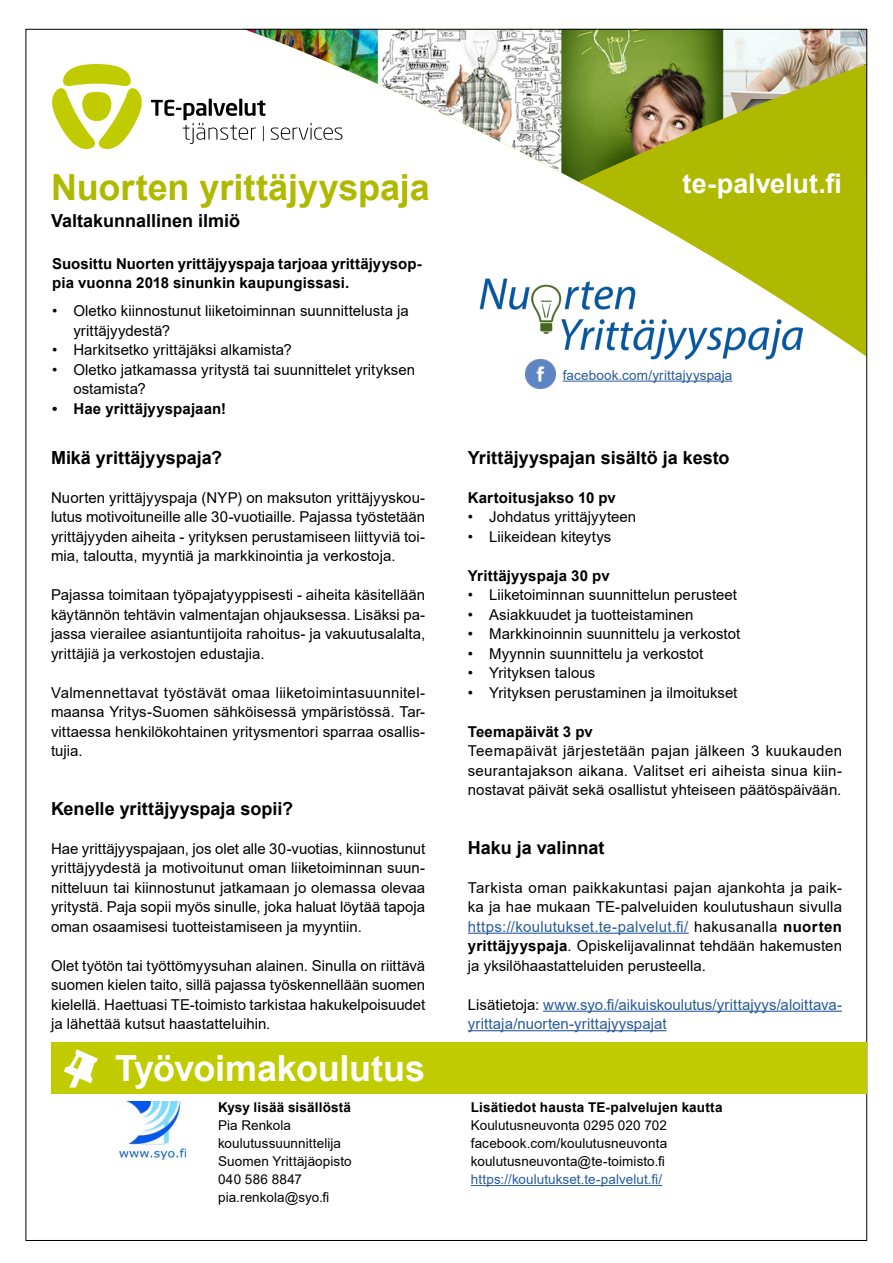
<style>
.page{position:relative;width:893px;height:1263px;background:#fff}
.page>*{position:absolute;margin:0;border:0;box-sizing:border-box;transform-origin:0 0}
.t1{font:700 36px "Arial";letter-spacing:-.005em;color:#afb900}
.t2{font:700 36px "Arial";letter-spacing:-.005em;color:#fff}
.t3{font:700 27px "Arial";color:#fff}
.t4{font:700 18px "Arial";color:#000}
.t5{font:15px/19.5px "Arial";color:#000;text-align:justify}
.t6{font:700 15px/19.5px "Arial";letter-spacing:.005em;color:#000}
.t7{font:15px/19.5px "Arial";color:#275b9b}
.t8{font:13.5px/18px "Arial";letter-spacing:.005em;color:#000}
.t9{font:13.5px "Arial";letter-spacing:.005em;color:#275b9b}
.t10{font:700 13.5px "Arial";letter-spacing:.01em;color:#000}
.s1{color:#275b9b}
.s2{font-weight:700}
.s3{color:#000}
</style>
<div class="page">
<img style="left:249px;top:31px;width:616px;height:151px">
<svg style="left:578px;top:64px;width:287px;height:292px;background:#acb330"></svg>
<svg style="left:52px;top:64px;width:90px;height:85px"></svg>
<svg style="left:271px;top:123px;width:71px;height:17px"></svg>
<svg style="left:151px;top:99px;width:114px;height:45px"></svg>
<div style="left:51px;top:1043px;width:816px;height:51px;background:#c1cc00"></div>
<svg style="left:64px;top:1049px;width:34px;height:38px"></svg>
<img style="left:119px;top:1101px;width:67px;height:58px">
<hr style="left:468px;top:933px;width:221px;height:1px;background:#275b9b">
<hr style="left:543px;top:1011px;width:299px;height:1px;background:#275b9b">
<hr style="left:468px;top:1030px;width:198px;height:1px;background:#275b9b">
<hr style="left:471px;top:1185px;width:191px;height:1px;background:#275b9b">
<img style="left:479px;top:253px;width:336px;height:117px">
<hr style="left:563px;top:381px;width:169px;height:1px;background:#275b9b">
<img style="left:526px;top:359px;width:29px;height:29px">
<h1 class="t1" style="left:51px;top:161px;width:380px">Nuorten yrittäjyyspaja</h1>
<p class="t4" style="left:51px;top:207px;width:191px">Valtakunnallinen ilmiö</p>
<p class="t6" style="left:52px;top:254px;width:371px">Suosittu Nuorten yrittäjyyspaja tarjoaa yrittäjyysop&shy;pia vuonna 2018 sinunkin kaupungissasi.</p>
<p class="t5" style="left:73px;top:301px;width:337px;text-indent:-21px">• Oletko kiinnostunut liiketoiminnan suunnittelusta ja yrittäjyydestä?</p>
<p class="t5" style="left:52px;top:340px;width:241px">• Harkitsetko yrittäjäksi alkamista?</p>
<p class="t5" style="left:73px;top:359px;width:343px;text-indent:-21px">• Oletko jatkamassa yritystä tai suunnittelet yrityksen ostamista?</p>
<p class="t6" style="left:52px;top:399px;width:176px">• Hae yrittäjyyspajaan!</p>
<p class="t4" style="left:51px;top:444px;width:172px">Mikä yrittäjyyspaja?</p>
<p class="t5" style="left:51px;top:487px;width:376px">Nuorten yrittäjyyspaja (NYP) on maksuton yrittäjyyskou&shy;lutus motivoituneille alle 30-vuotiaille. Pajassa työstetään yrittäjyyden aiheita - yrityksen perustamiseen liittyviä toi&shy;mia, taloutta, myyntiä ja markkinointia ja verkostoja.</p>
<p class="t5" style="left:51px;top:585px;width:376px">Pajassa toimitaan työpajatyyppisesti - aiheita käsitellään käytännön tehtävin valmentajan ohjauksessa. Lisäksi pa&shy;jassa vierailee asiantuntijoita rahoitus- ja vakuutusalalta, yrittäjiä ja verkostojen edustajia.</p>
<p class="t5" style="left:51px;top:682px;width:376px">Valmennettavat työstävät omaa liiketoimintasuunnitel&shy;maansa Yritys-Suomen sähköisessä ympäristössä. Tar&shy;vittaessa henkilökohtainen yritysmentori sparraa osallis&shy;tujia.</p>
<p class="t4" style="left:51px;top:795px;width:244px">Kenelle yrittäjyyspaja sopii?</p>
<p class="t5" style="left:51px;top:838px;width:376px">Hae yrittäjyyspajaan, jos olet alle 30-vuotias, kiinnostunut yrittäjyydestä ja motivoitunut oman liiketoiminnan suun&shy;nitteluun tai kiinnostunut jatkamaan jo olemassa olevaa yritystä. Paja sopii myös sinulle, joka haluat löytää tapoja oman osaamisesi tuotteistamiseen ja myyntiin.</p>
<p class="t5" style="left:51px;top:955px;width:376px">Olet työtön tai työttömyysuhan alainen. Sinulla on riittävä suomen kielen taito, sillä pajassa työskennellään suomen kielellä. Haettuasi TE-toimisto tarkistaa hakukelpoisuudet ja lähettää kutsut haastatteluihin.</p>
<h1 class="t2" style="left:115px;top:1043px;width:311px">Työvoimakoulutus</h1>
<p class="t10" style="left:218px;top:1098px;width:134px">Kysy lisää sisällöstä</p>
<p class="t8" style="left:218px;top:1116px;width:135px">Pia Renkola koulutussuunnittelija<br>Suomen Yrittäjäopisto<br>040 586 8847 pia.renkola@syo.fi</p>
<h2 class="t3" style="left:683px;top:164px;width:161px">te-palvelut.fi</h2>
<p class="t9" style="left:563px;top:366px;width:171px">facebook.com/yrittajyyspaja</p>
<p class="t4" style="left:468px;top:444px;width:263px">Yrittäjyyspajan sisältö ja kesto</p>
<p class="t6" style="left:468px;top:488px;width:150px">Kartoitusjakso 10 pv</p>
<p class="t5" style="left:468px;top:507px;width:170px">• Johdatus yrittäjyyteen</p>
<p class="t5" style="left:468px;top:526px;width:145px">• Liikeidean kiteytys</p>
<p class="t6" style="left:468px;top:566px;width:143px">Yrittäjyyspaja 30 pv</p>
<p class="t5" style="left:468px;top:585px;width:271px">• Liiketoiminnan suunnittelun perusteet</p>
<p class="t5" style="left:468px;top:604px;width:227px">• Asiakkuudet ja tuotteistaminen</p>
<p class="t5" style="left:468px;top:624px;width:274px">• Markkinoinnin suunnittelu ja verkostot</p>
<p class="t5" style="left:468px;top:643px;width:237px">• Myynnin suunnittelu ja verkostot</p>
<p class="t5" style="left:468px;top:663px;width:129px">• Yrityksen talous</p>
<p class="t5" style="left:468px;top:682px;width:271px">• Yrityksen perustaminen ja ilmoitukset</p>
<p class="t6" style="left:468px;top:722px;width:127px">Teemapäivät 3 pv</p>
<p class="t5" style="left:468px;top:741px;width:376px">Teemapäivät järjestetään pajan jälkeen 3 kuukauden seurantajakson aikana. Valitset eri aiheista sinua kiin&shy;nostavat päivät sekä osallistut yhteiseen päätöspäivään.</p>
<p class="t4" style="left:468px;top:834px;width:138px">Haku ja valinnat</p>
<p class="t5" style="left:468px;top:877px;width:376px">Tarkista oman paikkakuntasi pajan ajankohta ja paik&shy;ka ja hae mukaan TE-palveluiden koulutushaun sivulla <span class="s1">https://koulutukset.te-palvelut.fi/</span> hakusanalla <span class="s2">nuorten yrittäjyyspaja</span>. Opiskelijavalinnat tehdään hakemusten ja yksilöhaastatteluiden perusteella.</p>
<p class="t7" style="left:468px;top:994px;width:376px"><span class="s3">Lisätietoja:</span> www.syo.fi/aikuiskoulutus/yrittajyys/aloittava&shy;yrittaja/nuorten-yrittajyyspajat</p>
<p class="t10" style="left:471px;top:1098px;width:253px">Lisätiedot hausta TE-palvelujen kautta</p>
<p class="t8" style="left:471px;top:1116px;width:198px;text-align:justify">Koulutusneuvonta 0295 020 702 facebook.com/koulutusneuvonta koulutusneuvonta@te-toimisto.fi</p>
<p class="t9" style="left:471px;top:1170px;width:193px">https://koulutukset.te-palvelut.fi/</p>
</div>
